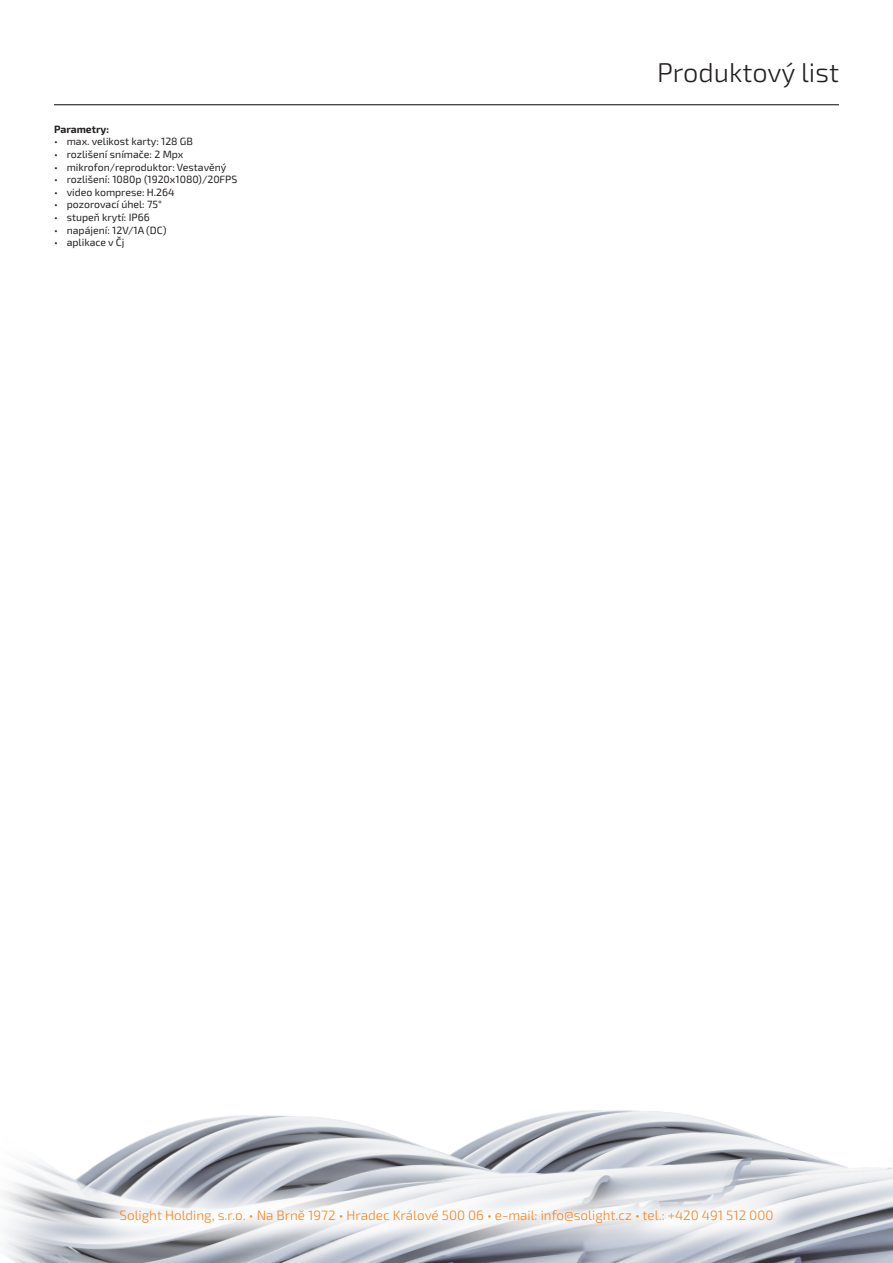
<style>
.page{position:relative;width:893px;height:1263px;background:#fff}
.page>*{position:absolute;margin:0;border:0;box-sizing:border-box;transform-origin:0 0}
.t1{font:300 27px "Exo 2.0";color:#231f20}
.t2{font:300 13.5px "Exo 2.0";color:#f58220}
.t3{font:10.5px "Exo 2.0";color:#231f20}
.t4{font:700 10.5px "Exo 2.0";color:#231f20}
</style>
<div class="page">
<img style="left:3px;top:1110px;width:890px;height:153px">
<svg style="left:85px;top:1174px;width:723px;height:84px"></svg>
<hr style="left:54px;top:104px;width:785px;height:1px;background:#231f20">
<p class="t4" style="left:54px;top:123px;width:57px">Parametry:</p>
<p class="t3" style="left:54px;top:136px;width:141px">• max. velikost karty: 128 GB</p>
<p class="t3" style="left:54px;top:148px;width:131px">• rozlišení snímače: 2 Mpx</p>
<p class="t3" style="left:54px;top:161px;width:174px">• mikrofon/reproduktor: Vestavěný</p>
<p class="t3" style="left:54px;top:173px;width:185px">• rozlišení: 1080p (1920x1080)/20FPS</p>
<p class="t3" style="left:54px;top:186px;width:122px">• video komprese: H.264</p>
<p class="t3" style="left:54px;top:199px;width:109px">• pozorovací úhel: 75°</p>
<p class="t3" style="left:54px;top:211px;width:97px">• stupeň krytí: IP66</p>
<p class="t3" style="left:54px;top:224px;width:114px">• napájení: 12V/1A (DC)</p>
<p class="t3" style="left:54px;top:236px;width:72px">• aplikace v Čj</p>
<h1 class="t1" style="left:657px;top:57px;width:183px">Produktový list</h1>
<p class="t2" style="left:120px;top:1208px;width:655px">Solight Holding, s.r.o. • Na Brně 1972 • Hradec Králové 500 06 • e-mail: info@solight.cz • tel.: +420 491 512 000</p>
</div>
